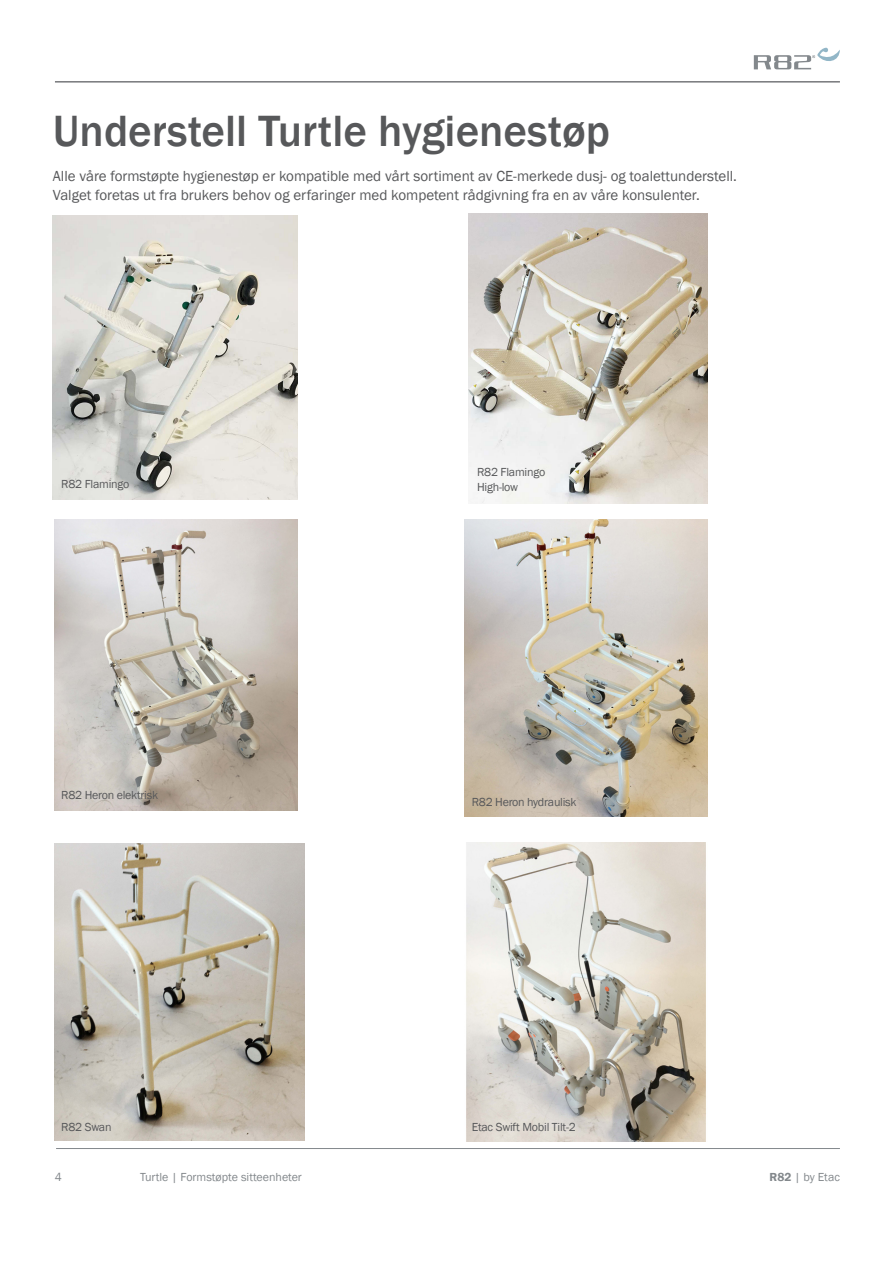
<style>
.page{position:relative;width:893px;height:1263px;background:#fff}
.page>*{position:absolute;margin:0;border:0;box-sizing:border-box;transform-origin:0 0}
.t1{font:500 45px "Franklin Gothic";color:#57585a}
.t2{font:15px/18.8px "Franklin Gothic";color:#57585a}
.USP_Standard_text{font:12px/15px "Franklin Gothic";letter-spacing:-.02em;color:#57585a}
.t3{font:12px "Franklin Gothic";color:#83888c}
.s1{font-weight:600}
</style>
<div class="page">
<hr style="left:55px;top:81px;width:785px;height:2px;background:#76787b">
<hr style="left:56px;top:1148px;width:784px;height:1px;background:#83888c">
<svg style="left:754px;top:47px;width:86px;height:22px"></svg>
<img style="left:464px;top:520px;width:244px;height:297px">
<img style="left:54px;top:520px;width:243px;height:291px">
<img style="left:53px;top:216px;width:244px;height:284px">
<img style="left:468px;top:214px;width:240px;height:289px">
<img style="left:54px;top:844px;width:250px;height:297px">
<img style="left:466px;top:843px;width:240px;height:299px">
<h1 class="t1" style="left:53px;top:103px;width:559px">Understell Turtle hygienestøp</h1>
<h1 class="t2" style="left:53px;top:167px;width:686px">Alle våre formstøpte hygienestøp er kompatible med vårt sortiment av CE-merkede dusj- og toalettunderstell.<br>Valget foretas ut fra brukers behov og erfaringer med kompetent rådgivning fra en av våre konsulenter.</h1>
<p class="USP_Standard_text" style="left:61px;top:477px;width:70px">R82 Flamingo</p>
<p class="USP_Standard_text" style="left:477px;top:465px;width:70px">R82 Flamingo<br>High-low</p>
<p class="USP_Standard_text" style="left:61px;top:788px;width:98px">R82 Heron elektrisk</p>
<p class="USP_Standard_text" style="left:472px;top:794px;width:106px">R82 Heron hydraulisk</p>
<p class="USP_Standard_text" style="left:61px;top:1120px;width:52px">R82 Swan</p>
<p class="USP_Standard_text" style="left:472px;top:1120px;width:106px">Etac Swift Mobil Tilt-2</p>
<p class="t3" style="left:55px;top:1169px;width:9px">4</p>
<p class="t3" style="left:140px;top:1169px;width:163px">Turtle | Formstøpte sitteenheter</p>
<p class="t3" style="left:769px;top:1169px;width:72px"><span class="s1">R82</span> | by Etac</p>
</div>
